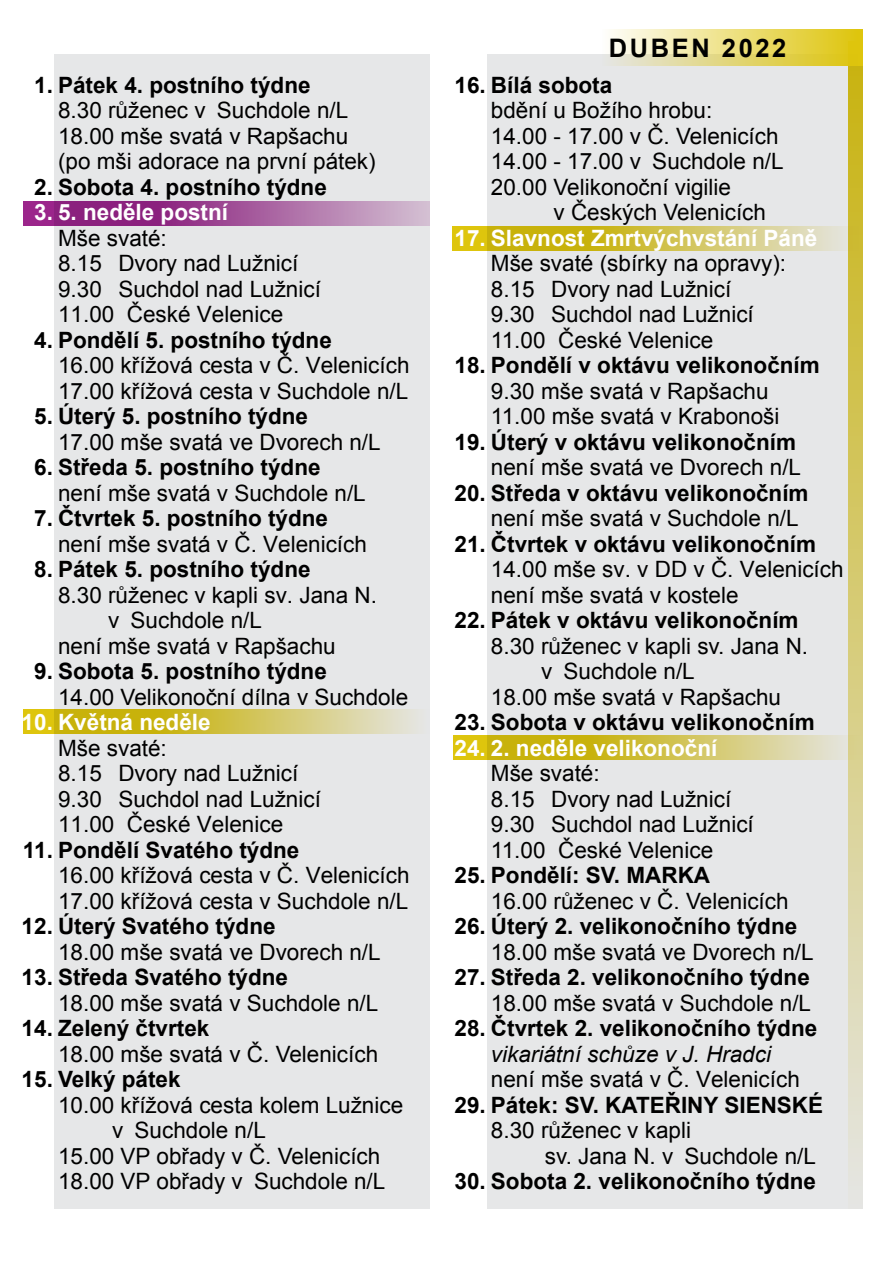
<style>
.page{position:relative;width:893px;height:1263px;background:#fff}
.page>*{position:absolute;margin:0;border:0;box-sizing:border-box;transform-origin:0 0}
.t1{font:700 25.5px "Arial";letter-spacing:.1em;color:#000}
.t2{font:22.5px/25.5px "Arial";color:#000}
.t3{font:700 22.5px "Arial";color:#000}
.t4{font:700 22.5px "Arial";color:#fff}
.t5{font:italic 22.5px "Arial";color:#000}
.s1{font-weight:700}
.s2{font-weight:700;color:#fff}
</style>
<div class="page">
<div style="left:487px;top:54px;width:375px;height:1155px;background:#e6e7e8"></div>
<svg style="left:453px;top:226px;width:393px;height:24px;background:#d2c34f"></svg>
<svg style="left:453px;top:735px;width:393px;height:24px;background:#d2c34f"></svg>
<div style="left:54px;top:54px;width:375px;height:1155px;background:#e6e7e8"></div>
<svg style="left:23px;top:201px;width:406px;height:24px;background:#a4569b"></svg>
<svg style="left:23px;top:709px;width:393px;height:24px;background:#d2c34f"></svg>
<svg style="left:848px;top:66px;width:14px;height:1110px;background:#d6cb77"></svg>
<svg style="left:611px;top:30px;width:251px;height:36px;background:#e9dc7b"></svg>
<p class="t3" style="left:34px;top:70px;width:278px">1. Pátek 4. postního týdne</p>
<p class="t2" style="left:58px;top:98px;width:319px">8.30 růženec v Suchdole n/L<br>18.00 mše svatá v Rapšachu (po mši adorace na první pátek)</p>
<p class="t3" style="left:34px;top:172px;width:294px">2. Sobota 4. postního týdne</p>
<p class="t4" style="left:34px;top:197px;width:195px">3. 5. neděle postní</p>
<p class="t2" style="left:58px;top:225px;width:264px">Mše svaté:<br>8.15 Dvory nad Lužnicí<br>9.30 Suchdol nad Lužnicí<br>11.00 České Velenice</p>
<p class="t3" style="left:34px;top:325px;width:299px">4. Pondělí 5. postního týdne</p>
<p class="t2" style="left:58px;top:353px;width:353px">16.00 křížová cesta v Č. Velenicích<br>17.00 křížová cesta v Suchdole n/L</p>
<p class="t3" style="left:34px;top:401px;width:275px">5. Úterý 5. postního týdne</p>
<p class="t2" style="left:58px;top:429px;width:324px">17.00 mše svatá ve Dvorech n/L</p>
<p class="t2" style="left:34px;top:455px;width:333px"><span class="s1">6. Středa 5. postního týdne<br></span><span class="s2">7</span> není mše svatá v Suchdole n/L</p>
<p class="t3" style="left:34px;top:503px;width:295px">7. Čtvrtek 5. postního týdne</p>
<p class="t2" style="left:58px;top:531px;width:310px">není mše svatá v Č. Velenicích</p>
<p class="t3" style="left:34px;top:554px;width:278px">8. Pátek 5. postního týdne</p>
<p class="t2" style="left:58px;top:582px;width:320px">8.30 růženec v kapli sv. Jana N.</p>
<p class="t2" style="left:108px;top:608px;width:155px">v Suchdole n/L</p>
<p class="t2" style="left:58px;top:633px;width:279px">není mše svatá v Rapšachu</p>
<p class="t3" style="left:34px;top:656px;width:294px">9. Sobota 5. postního týdne</p>
<p class="t2" style="left:58px;top:684px;width:352px">14.00 Velikonoční dílna v Suchdole</p>
<p class="t4" style="left:22px;top:707px;width:190px">10. Květná neděle</p>
<p class="t2" style="left:58px;top:735px;width:264px;text-indent:-35px"><span class="s2">11.</span> Mše svaté:<br>8.15 Dvory nad Lužnicí<br>9.30 Suchdol nad Lužnicí<br>11.00 České Velenice</p>
<p class="t3" style="left:23px;top:835px;width:278px">11. Pondělí Svatého týdne</p>
<p class="t2" style="left:58px;top:863px;width:353px">16.00 křížová cesta v Č. Velenicích<br>17.00 křížová cesta v Suchdole n/L</p>
<p class="t3" style="left:22px;top:911px;width:255px">12. Úterý Svatého týdne</p>
<p class="t2" style="left:58px;top:939px;width:324px">18.00 mše svatá ve Dvorech n/L</p>
<p class="t3" style="left:22px;top:962px;width:268px">13. Středa Svatého týdne</p>
<p class="t2" style="left:22px;top:990px;width:358px"><span class="s2">14.</span> 18.00 mše svatá v Suchdole n/L</p>
<p class="t3" style="left:22px;top:1013px;width:189px">14. Zelený čtvrtek</p>
<p class="t2" style="left:58px;top:1041px;width:322px">18.00 mše svatá v Č. Velenicích</p>
<p class="t3" style="left:22px;top:1064px;width:160px">15. Velký pátek</p>
<p class="t2" style="left:58px;top:1092px;width:347px">10.00 křížová cesta kolem Lužnice</p>
<p class="t2" style="left:112px;top:1117px;width:155px">v Suchdole n/L</p>
<p class="t2" style="left:58px;top:1143px;width:324px">15.00 VP obřady v Č. Velenicích</p>
<p class="t2" style="left:58px;top:1168px;width:329px">18.00 VP obřady v Suchdole n/L</p>
<p class="t1" style="left:609px;top:31px;width:179px">DUBEN 2022</p>
<p class="t3" style="left:455px;top:70px;width:159px">16. Bílá sobota</p>
<p class="t2" style="left:491px;top:98px;width:294px">bdění u Božího hrobu:<br>14.00 - 17.00 v Č. Velenicích<br>14.00 - 17.00 v Suchdole n/L<br>20.00 Velikonoční vigilie</p>
<p class="t2" style="left:553px;top:200px;width:214px">v Českých Velenicích</p>
<p class="t4" style="left:455px;top:223px;width:364px">17. Slavnost Zmrtvýchvstání Páně</p>
<p class="t2" style="left:491px;top:251px;width:297px">Mše svaté (sbírky na opravy):<br>8.15 Dvory nad Lužnicí<br>9.30 Suchdol nad Lužnicí<br>11.00 České Velenice</p>
<p class="t3" style="left:455px;top:350px;width:367px">18. Pondělí v oktávu velikonočním</p>
<p class="t2" style="left:491px;top:378px;width:290px">9.30 mše svatá v Rapšachu<br>11.00 mše svatá v Krabonoši</p>
<p class="t3" style="left:455px;top:427px;width:343px">19. Úterý v oktávu velikonočním</p>
<p class="t2" style="left:491px;top:455px;width:312px">není mše svatá ve Dvorech n/L</p>
<p class="t3" style="left:455px;top:478px;width:356px">20. Středa v oktávu velikonočním</p>
<p class="t2" style="left:491px;top:506px;width:309px">není mše svatá v Suchdole n/L</p>
<p class="t3" style="left:455px;top:529px;width:363px">21. Čtvrtek v oktávu velikonočním</p>
<p class="t2" style="left:491px;top:557px;width:354px">14.00 mše sv. v DD v Č. Velenicích není mše svatá v kostele</p>
<p class="t3" style="left:455px;top:605px;width:346px">22. Pátek v oktávu velikonočním</p>
<p class="t2" style="left:491px;top:633px;width:319px">8.30 růženec v kapli sv. Jana N.</p>
<p class="t2" style="left:541px;top:659px;width:155px">v Suchdole n/L</p>
<p class="t2" style="left:491px;top:684px;width:292px">18.00 mše svatá v Rapšachu</p>
<p class="t3" style="left:455px;top:707px;width:362px">23. Sobota v oktávu velikonočním</p>
<p class="t4" style="left:455px;top:733px;width:264px">24. 2. neděle velikonoční</p>
<p class="t2" style="left:491px;top:761px;width:264px;text-indent:-36px"><span class="s2">25.</span> Mše svaté:<br>8.15 Dvory nad Lužnicí<br>9.30 Suchdol nad Lužnicí<br>11.00 České Velenice</p>
<p class="t3" style="left:455px;top:860px;width:257px">25. Pondělí: sv. Marka</p>
<p class="t2" style="left:491px;top:888px;width:299px">16.00 růženec v Č. Velenicích</p>
<p class="t3" style="left:455px;top:911px;width:344px">26. Úterý 2. velikonočního týdne</p>
<p class="t2" style="left:491px;top:939px;width:324px">18.00 mše svatá ve Dvorech n/L</p>
<p class="t3" style="left:455px;top:962px;width:357px">27. Středa 2. velikonočního týdne</p>
<p class="t2" style="left:455px;top:990px;width:358px"><span class="s2">28.</span> 18.00 mše svatá v Suchdole n/L</p>
<p class="t3" style="left:455px;top:1013px;width:364px">28. Čtvrtek 2. velikonočního týdne</p>
<p class="t5" style="left:491px;top:1039px;width:282px">vikariátní schůze v J. Hradci</p>
<p class="t2" style="left:491px;top:1066px;width:310px">není mše svatá v Č. Velenicích</p>
<p class="t3" style="left:455px;top:1089px;width:210px">29. Pátek: sv. Kateřiny</p>
<p class="t3" style="left:724px;top:1089px;width:30px">Sienské</p>
<p class="t2" style="left:545px;top:1117px;width:272px;text-indent:-54px">8.30 růženec v kapli<br>sv. Jana N. v Suchdole n/L</p>
<p class="t3" style="left:455px;top:1166px;width:363px">30. Sobota 2. velikonočního týdne</p>
</div>
